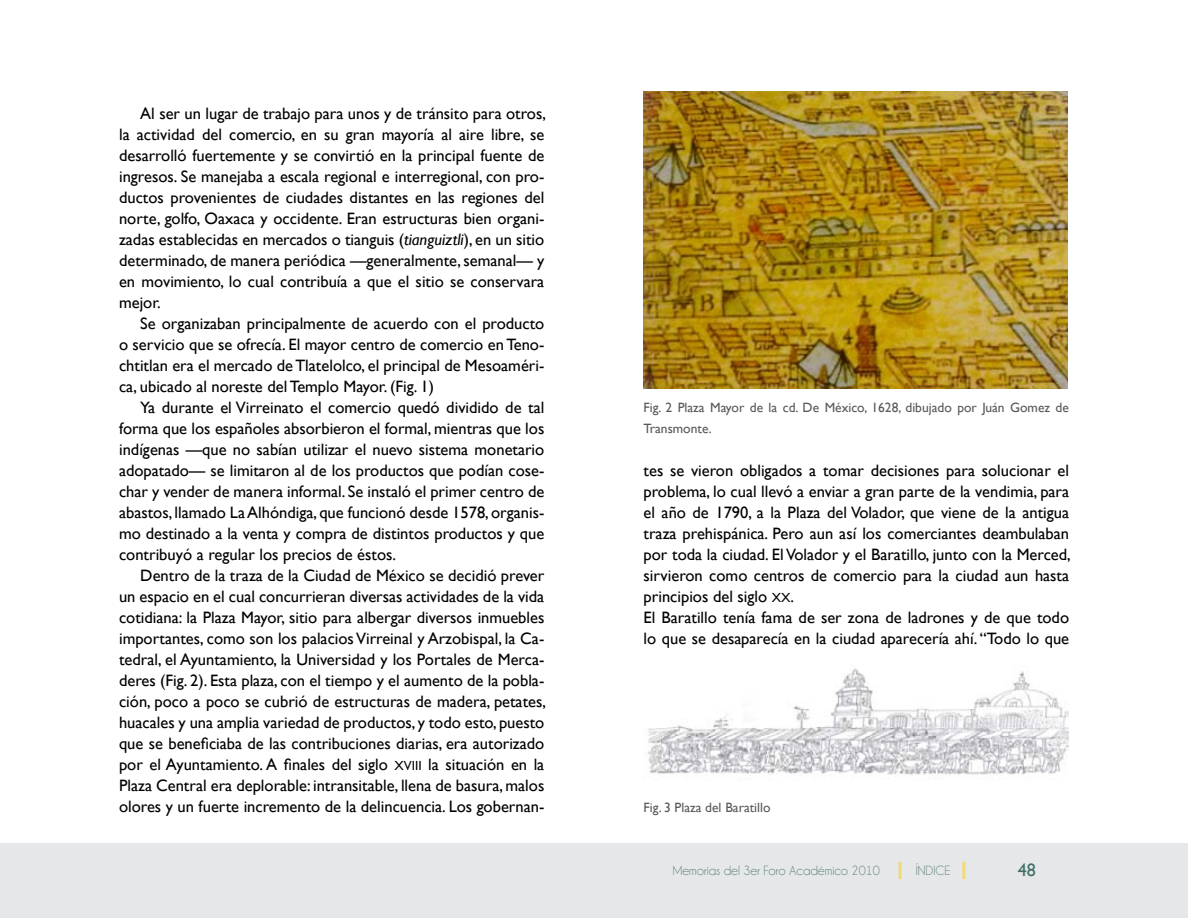
<style>
.page{position:relative;width:1188px;height:918px;background:#fff}
.page>*{position:absolute;margin:0;border:0;box-sizing:border-box;transform-origin:0 0}
.t1{font:18px "Gill Sans";color:#406f66}
.t2{font:16.5px/21px "Gill Sans";color:#000;text-align:justify}
.t3{font:13.5px/21px "Gill Sans";color:#58595b}
.t4{font:13.5px "Champagne&Limousines";color:#62837b}
.s1{font-style:italic}
.s2{font-family:"Gill Sans MT SC800";font-size:13.2px}
</style>
<div class="page">
<div style="left:0;top:843px;width:1188px;height:74px;background:#e6e7e8"></div>
<hr style="left:899px;top:862px;width:3px;height:17px;background:#fdce04">
<hr style="left:962px;top:862px;width:3px;height:17px;background:#fdce04">
<img style="left:647px;top:668px;width:422px;height:113px">
<img style="left:643px;top:91px;width:424px;height:297px">
<p class="t2" style="left:119px;top:103px;width:428px;text-indent:21px">Al ser un lugar de trabajo para unos y de tránsito para otros, la actividad del comercio, en su gran mayoría al aire libre, se desarrolló fuertemente y se convirtió en la principal fuente de ingresos. Se manejaba a escala regional e interregional, con pro&shy;ductos provenientes de ciudades distantes en las regiones del norte, golfo, Oaxaca y occidente. Eran estructuras bien organi&shy;zadas establecidas en mercados o tianguis (<span class="s1">tianguiztli</span>), en un sitio determinado, de manera periódica —generalmente, semanal— y en movimiento, lo cual contribuía a que el sitio se conservara mejor.</p>
<p class="t2" style="left:119px;top:313px;width:427px;text-indent:21px">Se organizaban principalmente de acuerdo con el producto o servicio que se ofrecía. El mayor centro de comercio en Teno&shy;chtitlan era el mercado de Tlatelolco, el principal de Mesoaméri&shy;ca, ubicado al noreste del Templo Mayor. (Fig. 1)</p>
<p class="t2" style="left:119px;top:397px;width:427px;text-indent:21px">Ya durante el Virreinato el comercio quedó dividido de tal forma que los españoles absorbieron el formal, mientras que los indígenas —que no sabían utilizar el nuevo sistema monetario adopatado— se limitaron al de los productos que podían cose&shy;char y vender de manera informal. Se instaló el primer centro de abastos, llamado La Alhóndiga, que funcionó desde 1578, organis&shy;mo destinado a la venta y compra de distintos productos y que contribuyó a regular los precios de éstos.</p>
<p class="t2" style="left:119px;top:565px;width:429px;text-indent:21px">Dentro de la traza de la Ciudad de México se decidió prever un espacio en el cual concurrieran diversas actividades de la vida cotidiana: la Plaza Mayor, sitio para albergar diversos inmuebles importantes, como son los palacios Virreinal y Arzobispal, la Ca&shy;tedral, el Ayuntamiento, la Universidad y los Portales de Merca&shy;deres (Fig. 2). Esta plaza, con el tiempo y el aumento de la pobla&shy;ción, poco a poco se cubrió de estructuras de madera, petates, huacales y una amplia variedad de productos, y todo esto, puesto que se beneficiaba de las contribuciones diarias, era autorizado por el Ayuntamiento. A finales del siglo <span class="s2">XVIII</span> la situación en la Plaza Central era deplorable: intransitable, llena de basura, malos olores y un fuerte incremento de la delincuencia. Los gobernan-</p>
<p class="t3" style="left:643px;top:397px;width:427px">Fig. 2 Plaza Mayor de la cd. De México, 1628, dibujado por Juán Gomez de<br>Transmonte.</p>
<p class="t2" style="left:644px;top:460px;width:429px;text-align:left">tes se vieron obligados a tomar decisiones para solucionar el problema, lo cual llevó a enviar a gran parte de la vendimia, para el año de 1790, a la Plaza del Volador, que viene de la antigua traza prehispánica. Pero aun así los comerciantes deambulaban por toda la ciudad. El Volador y el Baratillo, junto con la Merced, sirvieron como centros de comercio para la ciudad aun hasta principios del siglo <span class="s2">XX</span>.<br>El Baratillo tenía fama de ser zona de ladrones y de que todo lo que se desaparecía en la ciudad aparecería ahí. “Todo lo que</p>
<p class="t3" style="left:644px;top:797px;width:129px">Fig. 3 Plaza del Baratillo</p>
<p class="t4" style="left:673px;top:863px;width:208px">Memorias del 3er Foro Académico 2010</p>
<p class="t4" style="left:916px;top:863px;width:36px">ÍNDICE</p>
<p class="t1" style="left:1018px;top:860px;width:19px">48</p>
</div>
